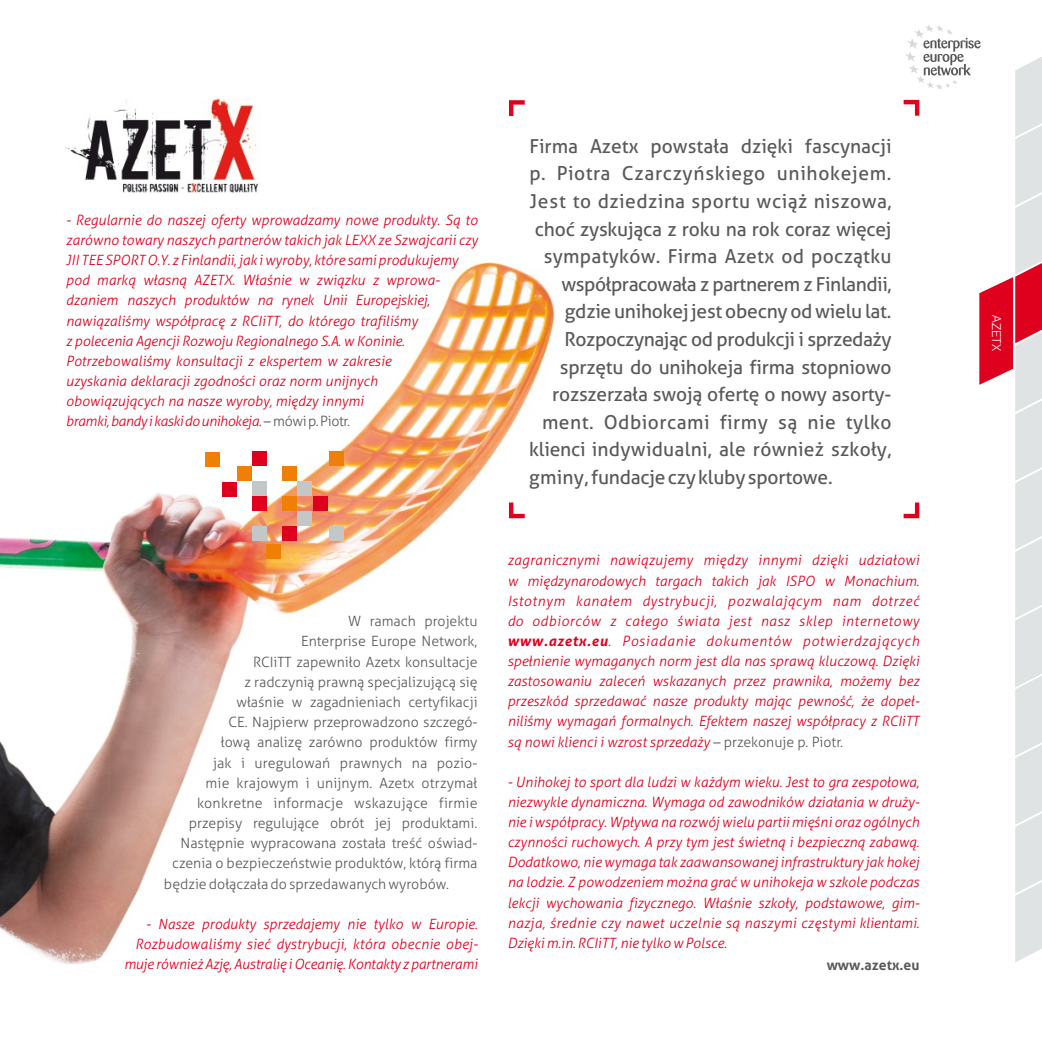
<style>
.page{position:relative;width:1042px;height:1042px;background:#fff}
.page>*{position:absolute;margin:0;border:0;box-sizing:border-box;transform-origin:0 0}
.t1{font:19.25px "Aller";letter-spacing:-.01em;color:#595959}
.t2{font:19.25px "Aller";letter-spacing:.01em;color:#595959}
.t3{font:19.25px "Aller";letter-spacing:.025em;color:#595959}
.t4{font:19.25px "Aller";letter-spacing:.035em;color:#595959}
.t5{font:italic 300 14.17px/20.1px "Aller";color:#de001c;text-align:justify}
.t6{font:300 14.17px "Aller";color:#595959}
.t7{font:italic 300 14.17px "Aller";letter-spacing:.025em;color:#de001c}
.t8{font:700 14.17px "Aller";color:#595959}
.t9{font:11.38px "Swis 721 Lt PL";letter-spacing:-3.16em;color:#fff}
.s1{font-style:normal;color:#595959}
.s2{font-weight:700}
</style>
<div class="page">
<img style="left:0;top:98px;width:555px;height:867px">
<svg style="left:509px;top:100px;width:16px;height:16px"></svg>
<svg style="left:509px;top:502px;width:16px;height:16px"></svg>
<div style="left:252px;top:452px;width:15px;height:14px;background:#de001c"></div>
<div style="left:329px;top:452px;width:15px;height:14px;background:#f08005"></div>
<div style="left:237px;top:467px;width:14px;height:14px;background:#f08005"></div>
<div style="left:282px;top:467px;width:15px;height:14px;background:#f08005"></div>
<div style="left:252px;top:482px;width:15px;height:14px;background:#c4c7c7"></div>
<div style="left:297px;top:482px;width:15px;height:14px;background:#c4c7c7"></div>
<div style="left:252px;top:497px;width:15px;height:14px;background:#de001c"></div>
<div style="left:282px;top:497px;width:15px;height:14px;background:#f08005"></div>
<div style="left:297px;top:512px;width:15px;height:14px;background:#c4c7c7"></div>
<div style="left:252px;top:527px;width:15px;height:14px;background:#c4c7c7"></div>
<div style="left:282px;top:527px;width:15px;height:14px;background:#de001c"></div>
<div style="left:267px;top:544px;width:14px;height:14px;background:#f08005"></div>
<div style="left:222px;top:483px;width:15px;height:14px;background:#de001c"></div>
<div style="left:205px;top:452px;width:14px;height:14px;background:#f08005"></div>
<div style="left:329px;top:527px;width:15px;height:14px;background:#c4c7c7"></div>
<div style="left:314px;top:497px;width:14px;height:14px;background:#de001c"></div>
<img style="left:65px;top:99px;width:196px;height:95px">
<svg style="left:903px;top:25px;width:139px;height:937px"></svg>
<p class="t5" style="left:66px;top:211px;width:413px;text-align:left">- Regularnie do naszej oferty wprowadzamy nowe produkty. Są to zarówno towary naszych partnerów takich jak LEXX ze Szwajcarii czy JII TEE SPORT O.Y. z Finlandii, jak i wyroby, które sami produkujemy pod marką własną AZETX. Właśnie w związku z wprowa&shy;dzaniem naszych produktów na rynek Unii Europejskiej, nawiązaliśmy współpracę z RCIiTT, do którego trafiliśmy<br>z polecenia Agencji Rozwoju Regionalnego S.A. w Koninie.<br>Potrzebowaliśmy konsultacji z ekspertem w zakresie<br>uzyskania deklaracji zgodności oraz norm unijnych obowiązujących na nasze wyroby, między innymi bramki,bandyikaskidounihokeja. <span class="s1">– mówip.Piotr.</span></p>
<p class="t6" style="left:348px;top:616px;width:131px">W ramach projektu</p>
<p class="t6" style="left:301px;top:636px;width:178px">Enterprise Europe Network,</p>
<p class="t6" style="left:253px;top:656px;width:226px">RCIiTT zapewniło Azetx konsultacje</p>
<p class="t6" style="left:244px;top:676px;width:235px">z radczynią prawną specjalizującą się</p>
<p class="t6" style="left:236px;top:696px;width:243px">właśnie w zagadnieniach certyfikacji</p>
<p class="t6" style="left:228px;top:717px;width:250px">CE. Najpierw przeprowadzono szczegó-</p>
<p class="t6" style="left:221px;top:737px;width:258px">łową analizę zarówno produktów firmy</p>
<p class="t6" style="left:213px;top:757px;width:266px">jak i uregulowań prawnych na pozio-</p>
<p class="t6" style="left:206px;top:777px;width:273px">mie krajowym i unijnym. Azetx otrzymał</p>
<p class="t6" style="left:197px;top:797px;width:282px">konkretne informacje wskazujące firmie</p>
<p class="t6" style="left:189px;top:817px;width:290px">przepisy regulujące obrót jej produktami.</p>
<p class="t6" style="left:181px;top:838px;width:298px">Następnie wypracowana została treść oświad-</p>
<p class="t6" style="left:172px;top:858px;width:307px">czenia o bezpieczeństwie produktów, którą firma</p>
<p class="t6" style="left:164px;top:878px;width:287px">będzie dołączała do sprzedawanych wyrobów.</p>
<h1 class="t1" style="left:529px;top:139px;width:364px">Firma Azetx powstała dzięki fascynacji</h1>
<h1 class="t4" style="left:529px;top:166px;width:364px">p. Piotra Czarczyńskiego unihokejem.</h1>
<h1 class="t3" style="left:529px;top:194px;width:364px">Jest to dziedzina sportu wciąż niszowa,</h1>
<h1 class="t1" style="left:535px;top:221px;width:358px">choć zyskująca z roku na rok coraz więcej</h1>
<h1 class="t2" style="left:544px;top:249px;width:349px">sympatyków. Firma Azetx od początku</h1>
<h1 class="t1" style="left:561px;top:277px;width:331px">współpracowała z partnerem z Finlandii,</h1>
<h1 class="t1" style="left:565px;top:304px;width:328px">gdzieunihokejjestobecnyodwielulat.</h1>
<h1 class="t1" style="left:564px;top:332px;width:328px">Rozpoczynając od produkcji i sprzedaży</h1>
<h1 class="t1" style="left:560px;top:359px;width:333px">sprzętu do unihokeja firma stopniowo</h1>
<h1 class="t1" style="left:552px;top:387px;width:341px">rozszerzała swoją ofertę o nowy asorty-</h1>
<h1 class="t3" style="left:542px;top:415px;width:351px">ment. Odbiorcami firmy są nie tylko</h1>
<h1 class="t2" style="left:529px;top:442px;width:364px">klienci indywidualni, ale również szkoły,</h1>
<h1 class="t1" style="left:529px;top:470px;width:305px">gminy,fundacjeczyklubysportowe.</h1>
<p class="t5" style="left:507px;top:552px;width:414px">zagranicznymi nawiązujemy między innymi dzięki udziałowi w międzynarodowych targach takich jak ISPO w Monachium.<br>Istotnym kanałem dystrybucji, pozwalającym nam dotrzeć do odbiorców z całego świata jest nasz sklep internetowy <span class="s2">www.azetx.eu</span>. Posiadanie dokumentów potwierdzających spełnienie wymaganych norm jest dla nas sprawą kluczową. Dzięki zastosowaniu zaleceń wskazanych przez prawnika, możemy bez przeszkód sprzedawać nasze produkty mając pewność, że dopeł&shy;niliśmy wymagań formalnych. Efektem naszej współpracy z RCIiTT są nowi klienci i wzrost sprzedaży <span class="s1">– przekonuje p. Piotr.</span></p>
<p class="t5" style="left:507px;top:773px;width:414px">- Unihokej to sport dla ludzi w każdym wieku. Jest to gra zespołowa, niezwykle dynamiczna. Wymaga od zawodników działania w druży&shy;nie i współpracy. Wpływa na rozwój wielu partii mięśni oraz ogólnych czynności ruchowych. A przy tym jest świetną i bezpieczną zabawą.<br>Dodatkowo, nie wymaga tak zaawansowanej infrastruktury jak hokej na lodzie. Z powodzeniem można grać w unihokeja w szkole podczas lekcji wychowania fizycznego. Właśnie szkoły, podstawowe, gim-</p>
<p class="t5" style="left:146px;top:915px;width:333px">- Nasze produkty sprzedajemy nie tylko w Europie.</p>
<p class="t7" style="left:507px;top:917px;width:413px">nazja, średnie czy nawet uczelnie są naszymi częstymi klientami.</p>
<p class="t5" style="left:135px;top:935px;width:344px">Rozbudowaliśmy sieć dystrybucji, która obecnie obej-</p>
<p class="t5" style="left:507px;top:934px;width:221px">Dzięki m.in. RCIiTT, nie tylko w Polsce.</p>
<p class="t5" style="left:124px;top:955px;width:355px">muje równieżAzję,Australię iOceanię.Kontakty zpartnerami</p>
<p class="t8" style="left:826px;top:959px;width:94px">www.azetx.eu</p>
<p class="t9" style="left:1000px;top:315px;width:73px;rotate:90deg">AZETX</p>
</div>
